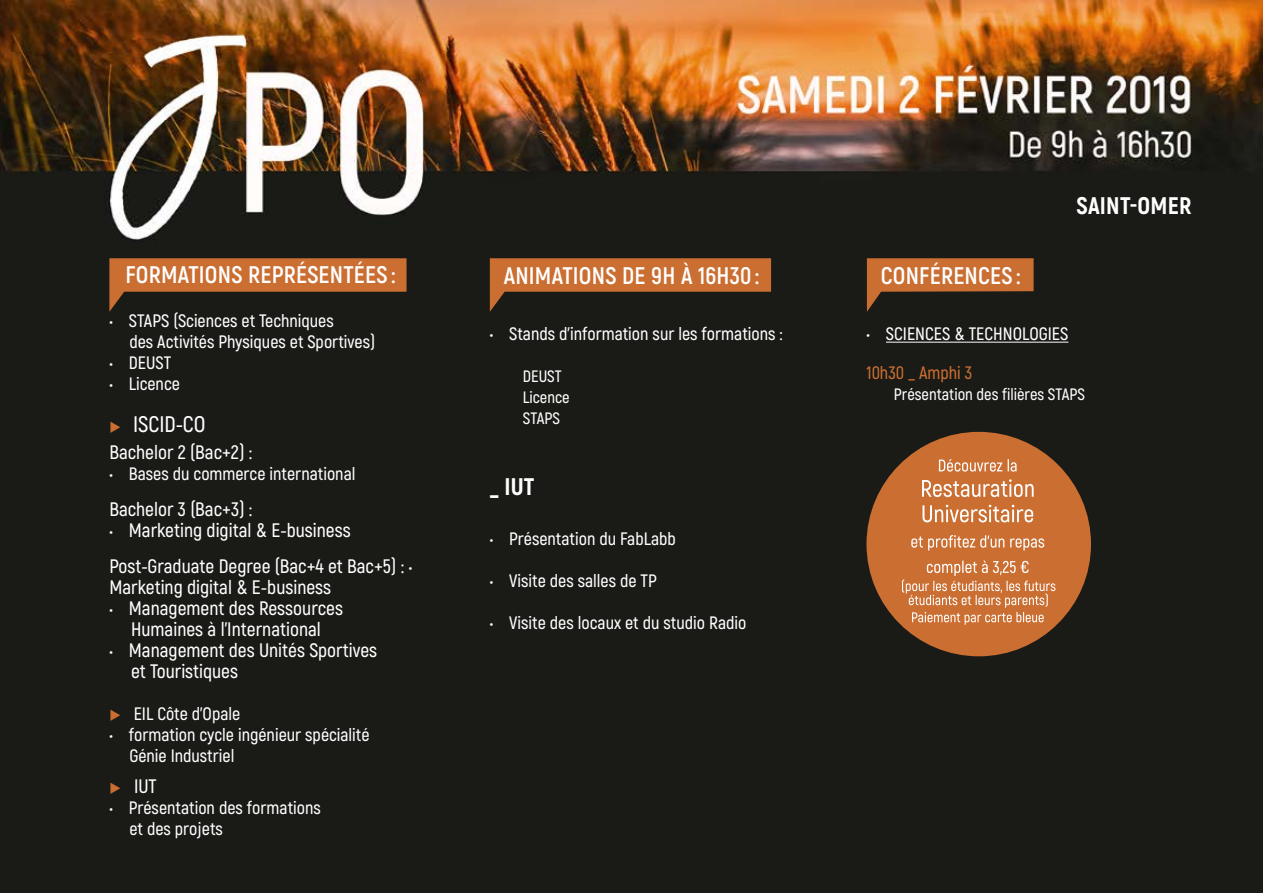
<style>
.page{position:relative;width:1263px;height:893px;background:#fff}
.page>*{position:absolute;margin:0;border:0;box-sizing:border-box;transform-origin:0 0}
.t1{font:700 24px "Akrobat";letter-spacing:.01em;color:#fff}
.t2{font:800 24px "Akrobat";letter-spacing:.01em;color:#fff}
.t3{font:600 22.5px "Akrobat";color:#fff}
.t4{font:600 19.5px/21px "Akrobat";color:#fff}
.t5{font:600 18px/21px "Akrobat";color:#fff}
.t6{font:600 18px "Akrobat";color:#cb6e31}
.t7{font:600 16.5px/21px "Akrobat";color:#fff}
.s1{color:#cb6e31}
.s2{font-size:18px}
</style>
<div class="page">
<img style="left:0;top:0;width:1263px;height:893px">
<svg style="left:109px;top:258px;width:297px;height:54px;background:#894f26"></svg>
<svg style="left:490px;top:258px;width:281px;height:54px;background:#894f26"></svg>
<svg style="left:867px;top:258px;width:166px;height:54px;background:#894f27"></svg>
<hr style="left:886px;top:342px;width:182px;height:1px;background:#fff">
<div style="left:866px;top:432px;width:225px;height:224px;background:#cb6e31;border-radius:50%"></div>
<svg style="left:911px;top:535px;width:133px;height:16px"></svg>
<svg style="left:922px;top:505px;width:111px;height:17px"></svg>
<svg style="left:922px;top:479px;width:112px;height:18px"></svg>
<svg style="left:939px;top:459px;width:77px;height:13px"></svg>
<svg style="left:902px;top:561px;width:153px;height:64px"></svg>
<h1 class="t1" style="left:125px;top:260px;width:272px">FORMATIONS REPRÉSENTÉES :</h1>
<h1 class="t1" style="left:504px;top:261px;width:257px">ANIMATIONS DE 9H À 16H30 :</h1>
<h1 class="t1" style="left:881px;top:261px;width:141px">CONFÉRENCES :</h1>
<h1 class="t2" style="left:1076px;top:190px;width:116px">SAINT-OMER</h1>
<p class="t5" style="left:129px;top:310px;width:247px;text-indent:-20px">• STAPS (Sciences et Techniques<br>des Activités Physiques et Sportives)</p>
<p class="t5" style="left:109px;top:352px;width:63px">• DEUST</p>
<p class="t5" style="left:109px;top:373px;width:72px">• Licence</p>
<p class="t3" style="left:109px;top:410px;width:98px"><span class="s1">◆</span> ISCID-CO</p>
<p class="t4" style="left:109px;top:441px;width:144px">Bachelor 2 (Bac+2) :</p>
<p class="t5" style="left:109px;top:463px;width:248px">• Bases du commerce international</p>
<p class="t4" style="left:109px;top:498px;width:144px">Bachelor 3 (Bac+3) :</p>
<p class="t4" style="left:109px;top:512px;width:304px;line-height:36px"><span class="s2">•</span> Marketing digital &amp; E-business<br>Post-Graduate Degree (Bac+4 et Bac+5) : <span class="s2">•</span></p>
<p class="t4" style="left:109px;top:576px;width:223px">Marketing digital &amp; E-business</p>
<p class="t4" style="left:109px;top:597px;width:235px;text-align:center"><span class="s2">•</span> Management des Ressources<br>Humaines à l’International</p>
<p class="t4" style="left:131px;top:639px;width:248px;text-indent:-22px"><span class="s2">•</span> Management des Unités Sportives et Touristiques</p>
<p class="t5" style="left:109px;top:703px;width:132px"><span class="s1">◆</span> EIL Côte d’Opale</p>
<p class="t5" style="left:129px;top:724px;width:242px;text-indent:-20px">• formation cycle ingénieur spécialité<br>Génie Industriel</p>
<p class="t4" style="left:109px;top:776px;width:49px"><span class="s1">◆</span> IUT</p>
<p class="t5" style="left:129px;top:797px;width:193px;text-indent:-20px">• Présentation des formations et des projets</p>
<p class="t5" style="left:490px;top:324px;width:294px">• Stands d’information sur les formations :</p>
<p class="t7" style="left:523px;top:366px;width:48px">DEUST<br>Licence<br>STAPS</p>
<h1 class="t2" style="left:490px;top:471px;width:46px">_ IUT</h1>
<p class="t5" style="left:490px;top:528px;width:188px">• Présentation du FabLabb</p>
<p class="t5" style="left:490px;top:570px;width:169px">• Visite des salles de TP</p>
<p class="t5" style="left:490px;top:612px;width:258px">• Visite des locaux et du studio Radio</p>
<p class="t5" style="left:866px;top:324px;width:203px">• SCIENCES &amp; TECHNOLOGIES</p>
<p class="t6" style="left:866px;top:362px;width:107px">10h30 _ Amphi 3</p>
<p class="t7" style="left:894px;top:384px;width:193px">Présentation des filières STAPS</p>
</div>
